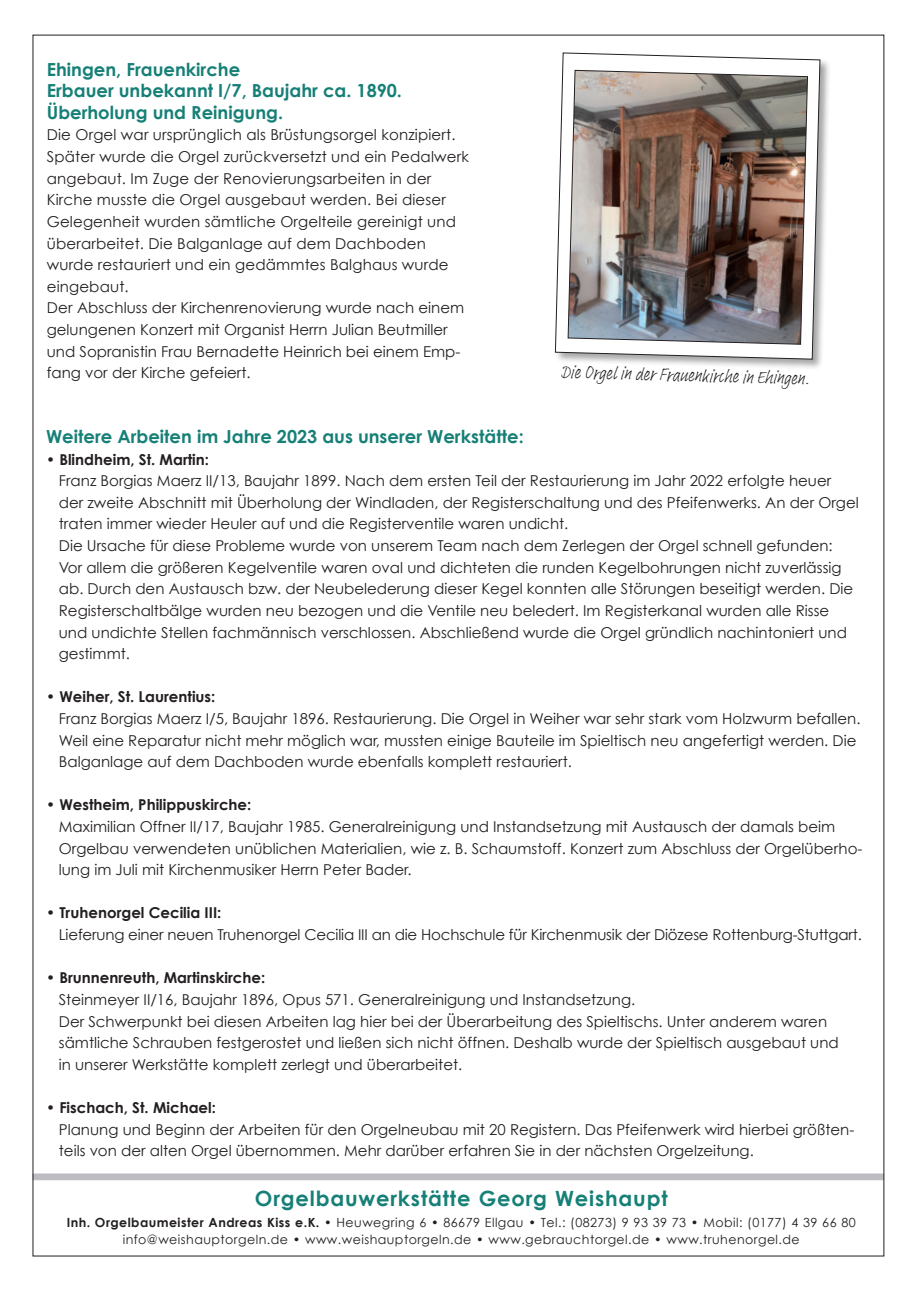
<style>
.page{position:relative;width:919px;height:1289px;background:#fff}
.page>*{position:absolute;margin:0;border:0;box-sizing:border-box;transform-origin:0 0}
.t1{font:700 21px "Century Gothic";letter-spacing:.04em;color:#168077}
.t2{font:700 18px/21.6px "Century Gothic";color:#168077}
.t3{font:18px "Adobe Handwriting Frank";color:#231f20}
.t4{font:15px/21.6px "Century Gothic";color:#231f20}
.t5{font:12.6px/16.5px "Century Gothic";letter-spacing:.035em;color:#231f20;text-align:center}
.s1{font-weight:700}
</style>
<div class="page">
<svg style="left:35px;top:1173px;width:847px;height:6px;background:#c1c2c5"></svg>
<div style="left:554px;top:51px;width:277px;height:319px;background:#231f20;opacity:.4"></div>
<svg style="left:555px;top:52px;width:265px;height:307px"></svg>
<img style="left:567px;top:70px;width:240px;height:275px">
<p class="t2" style="left:47px;top:60px;width:356px">Ehingen, Frauenkirche<br>Erbauer unbekannt I/7, Baujahr ca. 1890.<br>Überholung und Reinigung.</p>
<p class="t4" style="left:47px;top:126px;width:423px">Die Orgel war ursprünglich als Brüstungsorgel konzipiert.<br>Später wurde die Orgel zurückversetzt und ein Pedalwerk angebaut. Im Zuge der Renovierungsarbeiten in der Kirche musste die Orgel ausgebaut werden. Bei dieser Gelegenheit wurden sämtliche Orgelteile gereinigt und überarbeitet. Die Balganlage auf dem Dachboden wurde restauriert und ein gedämmtes Balghaus wurde eingebaut.<br>Der Abschluss der Kirchenrenovierung wurde nach einem gelungenen Konzert mit Organist Herrn Julian Beutmiller und Sopranistin Frau Bernadette Heinrich bei einem Emp&shy;fang vor der Kirche gefeiert.</p>
<p class="t3" style="left:560px;top:365px;width:251px;rotate:1deg">Die Orgel in der Frauenkirche in Ehingen.</p>
<p class="t2" style="left:46px;top:427px;width:479px">Weitere Arbeiten im Jahre 2023 aus unserer Werkstätte:</p>
<p class="t4" style="left:59px;top:450px;width:801px;text-indent:-13px">• <span class="s1">Blindheim, St. Martin:<br></span>Franz Borgias Maerz II/13, Baujahr 1899. Nach dem ersten Teil der Restaurierung im Jahr 2022 erfolgte heuer der zweite Abschnitt mit Überholung der Windladen, der Registerschaltung und des Pfeifenwerks. An der Orgel traten immer wieder Heuler auf und die Registerventile waren undicht.<br>Die Ursache für diese Probleme wurde von unserem Team nach dem Zerlegen der Orgel schnell gefunden:<br>Vor allem die größeren Kegelventile waren oval und dichteten die runden Kegelbohrungen nicht zuverlässig ab. Durch den Austausch bzw. der Neubelederung dieser Kegel konnten alle Störungen beseitigt werden. Die Registerschaltbälge wurden neu bezogen und die Ventile neu beledert. Im Registerkanal wurden alle Risse und undichte Stellen fachmännisch verschlossen. Abschließend wurde die Orgel gründlich nachintoniert und gestimmt.</p>
<p class="t4" style="left:59px;top:687px;width:803px;text-indent:-13px">• <span class="s1">Weiher, St. Laurentius:<br></span>Franz Borgias Maerz I/5, Baujahr 1896. Restaurierung. Die Orgel in Weiher war sehr stark vom Holzwurm befallen.<br>Weil eine Reparatur nicht mehr möglich war, mussten einige Bauteile im Spieltisch neu angefertigt werden. Die Balganlage auf dem Dachboden wurde ebenfalls komplett restauriert.</p>
<p class="t4" style="left:59px;top:795px;width:805px;text-indent:-13px">• <span class="s1">Westheim, Philippuskirche:<br></span>Maximilian Offner II/17, Baujahr 1985. Generalreinigung und Instandsetzung mit Austausch der damals beim Orgelbau verwendeten unüblichen Materialien, wie z. B. Schaumstoff. Konzert zum Abschluss der Orgelüberho&shy;lung im Juli mit Kirchenmusiker Herrn Peter Bader.</p>
<p class="t4" style="left:59px;top:903px;width:804px;text-indent:-13px">• <span class="s1">Truhenorgel Cecilia III:<br></span>Lieferung einer neuen Truhenorgel Cecilia III an die Hochschule für Kirchenmusik der Diözese Rottenburg-Stuttgart.</p>
<p class="t4" style="left:59px;top:968px;width:781px;text-indent:-13px">• <span class="s1">Brunnenreuth, Martinskirche:<br></span>Steinmeyer II/16, Baujahr 1896, Opus 571. Generalreinigung und Instandsetzung.<br>Der Schwerpunkt bei diesen Arbeiten lag hier bei der Überarbeitung des Spieltischs. Unter anderem waren sämtliche Schrauben festgerostet und ließen sich nicht öffnen. Deshalb wurde der Spieltisch ausgebaut und in unserer Werkstätte komplett zerlegt und überarbeitet.</p>
<p class="t4" style="left:59px;top:1098px;width:797px;text-indent:-13px">• <span class="s1">Fischach, St. Michael:<br></span>Planung und Beginn der Arbeiten für den Orgelneubau mit 20 Registern. Das Pfeifenwerk wird hierbei größten&shy;teils von der alten Orgel übernommen. Mehr darüber erfahren Sie in der nächsten Orgelzeitung.</p>
<h1 class="t1" style="left:255px;top:1190px;width:414px">Orgelbauwerkstätte Georg Weishaupt</h1>
<p class="t5" style="left:67px;top:1215px;width:790px"><span class="s1">Inh. Orgelbaumeister Andreas Kiss e.K.</span> • Heuwegring 6 • 86679 Ellgau • Tel.: (08273) 9 93 39 73 • Mobil: (0177) 4 39 66 80 info@weishauptorgeln.de • www.weishauptorgeln.de • www.gebrauchtorgel.de • www.truhenorgel.de</p>
</div>
